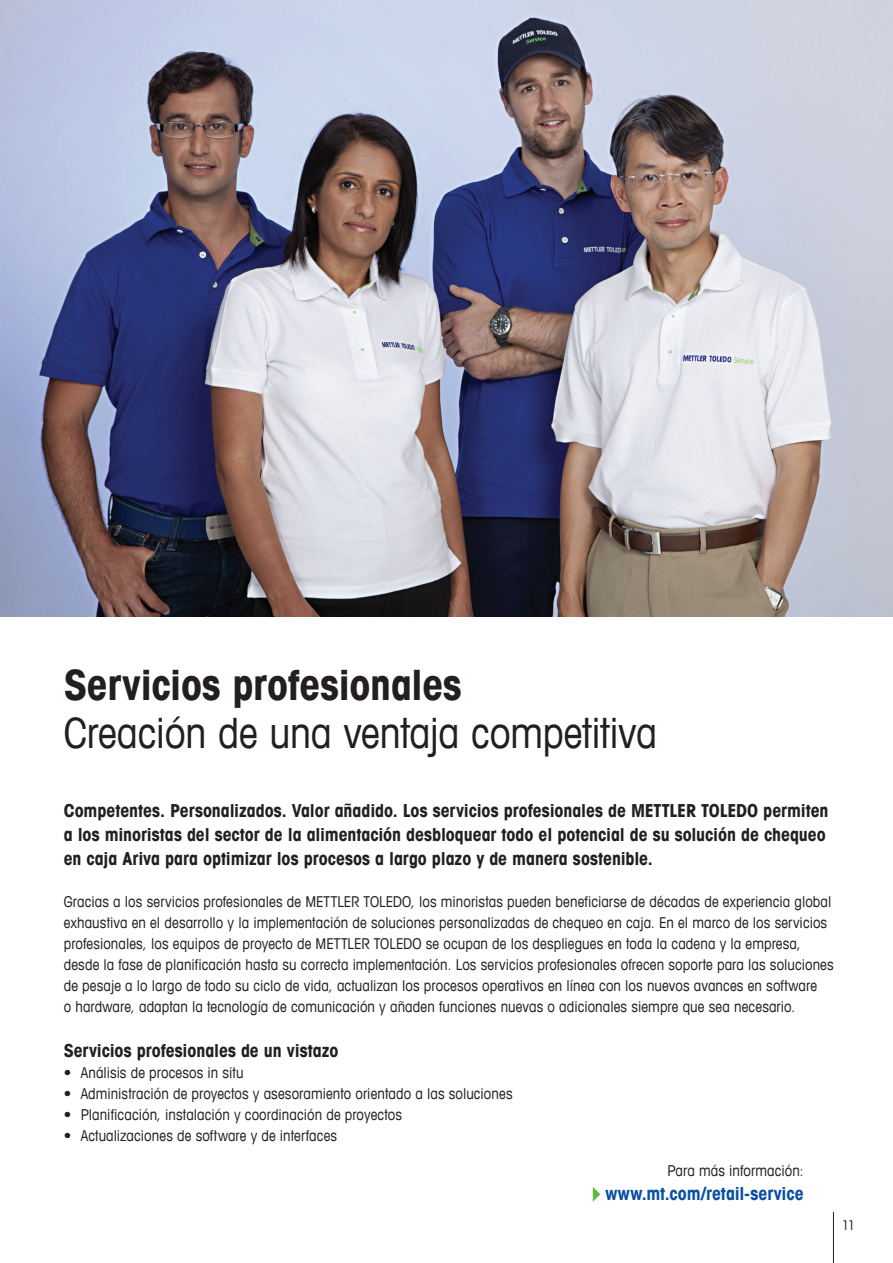
<style>
.page{position:relative;width:893px;height:1263px;background:#fff}
.page>*{position:absolute;margin:0;border:0;box-sizing:border-box;transform-origin:0 0}
.t1{font:condensed 42px "Avant Garde Com";letter-spacing:-.005em;color:#231f20}
.t2{font:700 condensed 42px "Avant Garde Com";letter-spacing:-.005em;color:#231f20}
.t3{font:700 condensed 18px/24px "Avant Garde Com";letter-spacing:-.005em;color:#231f20}
.t4{font:700 condensed 18px "Avant Garde Com";color:#0a4fa2}
.t5{font:condensed 15px/21px "Avant Garde Com";letter-spacing:.005em;color:#231f20}
.t6{font:condensed 13.5px "Avant Garde Com";color:#231f20}
</style>
<div class="page">
<hr style="left:833px;top:1212px;width:1px;height:51px;background:#231f20">
<svg style="left:593px;top:1187px;width:7px;height:15px"></svg>
<img style="left:0;top:0;width:893px;height:617px">
<h1 class="t2" style="left:64px;top:658px;width:400px">Servicios profesionales</h1>
<h1 class="t1" style="left:64px;top:707px;width:595px">Creación de una ventaja competitiva</h1>
<p class="t3" style="left:64px;top:798px;width:766px">Competentes. Personalizados. Valor añadido. Los servicios profesionales de METTLER TOLEDO permiten a los minoristas del sector de la alimentación desbloquear todo el potencial de su solución de chequeo en caja Ariva para optimizar los procesos a largo plazo y de manera sostenible.</p>
<p class="t5" style="left:64px;top:890px;width:771px">Gracias a los servicios profesionales de METTLER TOLEDO, los minoristas pueden beneficiarse de décadas de experiencia global exhaustiva en el desarrollo y la implementación de soluciones personalizadas de chequeo en caja. En el marco de los servicios profesionales, los equipos de proyecto de METTLER TOLEDO se ocupan de los despliegues en toda la cadena y la empresa, desde la fase de planificación hasta su correcta implementación. Los servicios profesionales ofrecen soporte para las soluciones de pesaje a lo largo de todo su ciclo de vida, actualizan los procesos operativos en línea con los nuevos avances en software<br>o hardware, adaptan la tecnología de comunicación y añaden funciones nuevas o adicionales siempre que sea necesario.</p>
<p class="t3" style="left:64px;top:1038px;width:276px">Servicios profesionales de un vistazo</p>
<p class="t5" style="left:64px;top:1061px;width:181px">• Análisis de procesos in situ</p>
<p class="t5" style="left:64px;top:1082px;width:450px">• Administración de proyectos y asesoramiento orientado a las soluciones</p>
<p class="t5" style="left:64px;top:1103px;width:340px">• Planificación, instalación y coordinación de proyectos</p>
<p class="t5" style="left:64px;top:1124px;width:275px">• Actualizaciones de software y de interfaces</p>
<p class="t5" style="left:667px;top:1159px;width:138px">Para más información:</p>
<p class="t4" style="left:605px;top:1182px;width:200px">www.mt.com/retail-service</p>
<p class="t6" style="left:842px;top:1217px;width:15px">11</p>
</div>
